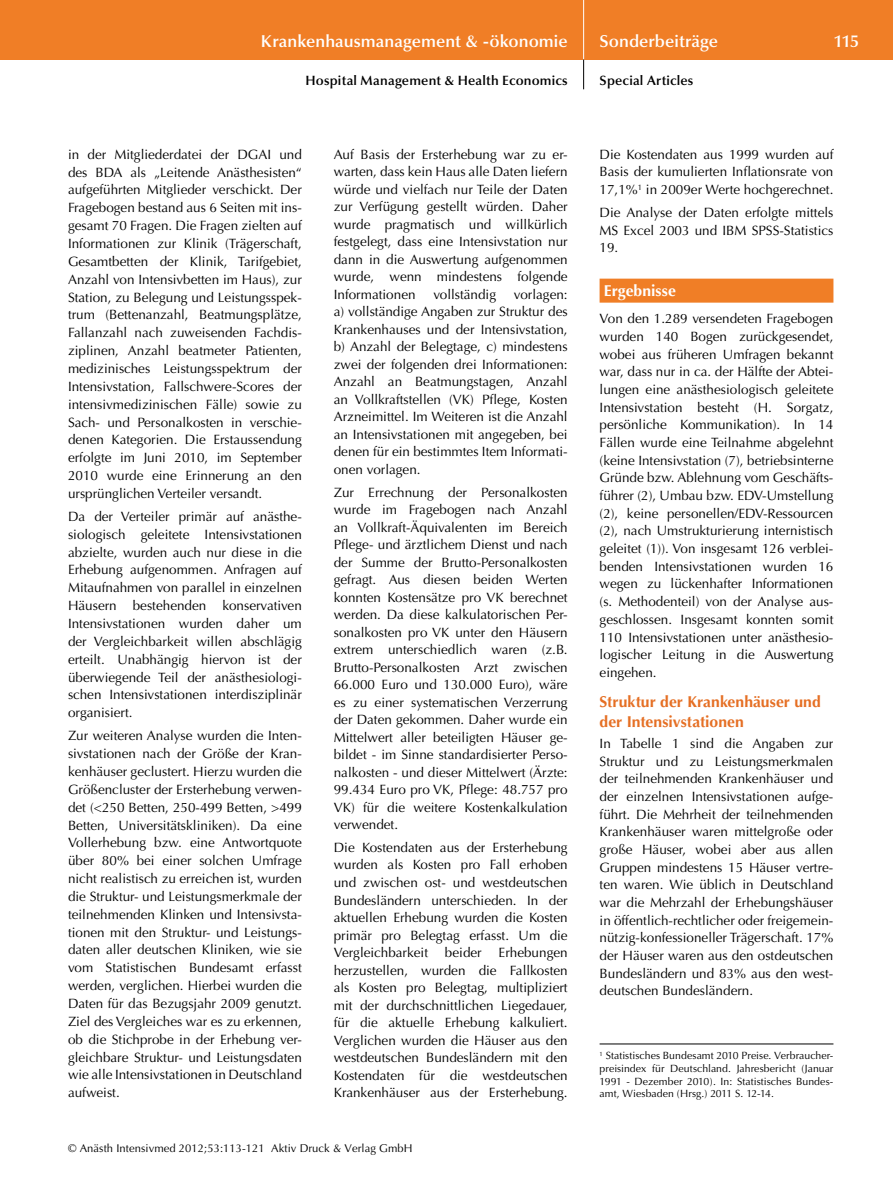
<style>
.page{position:relative;width:893px;height:1191px;background:#fff}
.page>*{position:absolute;margin:0;border:0;box-sizing:border-box;transform-origin:0 0}
.t1{font:600 17.25px "Optima";color:#fff}
.t2{font:700 15.75px/20px "Optima";letter-spacing:.005em;color:#e56f24}
.t3{font:700 15.75px "Optima";letter-spacing:.005em;color:#fff}
.t4{font:13.5px/17.5px "Optima";color:#000;text-align:justify}
.t5{font:600 13.5px "Optima";letter-spacing:.015em;color:#000}
.t6{font:11.25px "Optima";letter-spacing:.005em;color:#000}
.t7{font:10.5px/12.8px "Optima";letter-spacing:.005em;color:#000;text-align:justify}
</style>
<div class="page">
<div style="left:0;top:0;width:893px;height:60px;background:#f07e26"></div>
<hr style="left:583px;top:0;width:1px;height:60px;background:#fff">
<svg style="left:583px;top:60px;width:1px;height:29px"></svg>
<div style="left:600px;top:279px;width:233px;height:24px;background:#f07e26"></div>
<hr style="left:600px;top:1043px;width:233px;height:1px;background:#000">
<p class="t1" style="left:261px;top:31px;width:308px">Krankenhausmanagement &amp; -ökonomie</p>
<p class="t1" style="left:600px;top:31px;width:120px">Sonderbeiträge</p>
<p class="t1" style="left:833px;top:31px;width:27px">115</p>
<p class="t5" style="left:306px;top:73px;width:264px">Hospital Management &amp; Health Economics</p>
<p class="t5" style="left:600px;top:73px;width:95px">Special Articles</p>
<p class="t4" style="left:68px;top:145px;width:235px">in der Mitgliederdatei der DGAI und des BDA als „Leitende Anästhesisten“ aufgeführten Mitglieder verschickt. Der Fragebogen bestand aus 6 Seiten mit ins&shy;gesamt 70 Fragen. Die Fragen zielten auf Informationen zur Klinik (Trägerschaft, Gesamtbetten der Klinik, Tarifgebiet, Anzahl von Intensivbetten im Haus), zur Station, zu Belegung und Leistungsspek&shy;trum (Bettenanzahl, Beatmungsplätze, Fallanzahl nach zuweisenden Fachdis&shy;ziplinen, Anzahl beatmeter Patienten, medizinisches Leistungsspektrum der Intensivstation, Fallschwere-Scores der intensivmedizinischen Fälle) sowie zu Sach- und Personalkosten in verschie&shy;denen Kategorien. Die Erstaussendung erfolgte im Juni 2010, im September 2010 wurde eine Erinnerung an den ursprünglichen Verteiler versandt.</p>
<p class="t4" style="left:68px;top:507px;width:235px">Da der Verteiler primär auf anästhe&shy;siologisch geleitete Intensivstationen abzielte, wurden auch nur diese in die Erhebung aufgenommen. Anfragen auf Mitaufnahmen von parallel in einzelnen Häusern bestehenden konservativen Intensivstationen wurden daher um der Vergleichbarkeit willen abschlägig erteilt. Unabhängig hiervon ist der überwiegende Teil der anästhesiologi&shy;schen Intensivstationen interdisziplinär organisiert.</p>
<p class="t4" style="left:68px;top:727px;width:235px">Zur weiteren Analyse wurden die Inten&shy;sivstationen nach der Größe der Kran&shy;kenhäuser geclustert. Hierzu wurden die Größencluster der Ersterhebung verwen&shy;det (&lt;250 Betten, 250-499 Betten, &gt;499<br>Betten, Universitätskliniken). Da eine Vollerhebung bzw. eine Antwortquote über 80% bei einer solchen Umfrage nicht realistisch zu erreichen ist, wurden die Struktur- und Leistungsmerkmale der teilnehmenden Klinken und Intensivsta&shy;tionen mit den Struktur- und Leistungs&shy;daten aller deutschen Kliniken, wie sie vom Statistischen Bundesamt erfasst werden, verglichen. Hierbei wurden die Daten für das Bezugsjahr 2009 genutzt.<br>Ziel des Vergleiches war es zu erkennen, ob die Stichprobe in der Erhebung ver&shy;gleichbare Struktur- und Leistungsdaten wie alle Intensivstationen in Deutschland aufweist.</p>
<p class="t4" style="left:334px;top:145px;width:235px">Auf Basis der Ersterhebung war zu er&shy;warten, dass kein Haus alle Daten liefern würde und vielfach nur Teile der Daten zur Verfügung gestellt würden. Daher wurde pragmatisch und willkürlich festgelegt, dass eine Intensivstation nur dann in die Auswertung aufgenommen wurde, wenn mindestens folgende Informationen</p>
<p class="t4" style="left:334px;top:285px;width:235px;text-indent:180px">vorlagen: a) vollständige Angaben zur Struktur des Krankenhauses und der Intensivstation, b) Anzahl der Belegtage, c) mindestens zwei der folgenden drei Informationen:<br>Anzahl an Beatmungstagen, Anzahl an Vollkraftstellen (VK) Pflege, Kosten Arzneimittel. Im Weiteren ist die Anzahl an Intensivstationen mit angegeben, bei denen für ein bestimmtes Item Informati&shy;onen vorlagen.</p>
<p class="t4" style="left:334px;top:483px;width:235px">Zur Errechnung der Personalkosten wurde im Fragebogen nach Anzahl an Vollkraft-Äquivalenten im Bereich Pflege- und ärztlichem Dienst und nach der Summe der Brutto-Personalkosten gefragt. Aus diesen beiden Werten konnten Kostensätze pro VK berechnet werden. Da diese kalkulatorischen Per&shy;sonalkosten pro VK unter den Häusern extrem unterschiedlich waren (z.B.<br>Brutto-Personalkosten Arzt zwischen 66.000 Euro und 130.000 Euro), wäre es zu einer systematischen Verzerrung der Daten gekommen. Daher wurde ein Mittelwert aller beteiligten Häuser ge&shy;bildet - im Sinne standardisierter Perso&shy;nalkosten - und dieser Mittelwert (Ärzte:<br>99.434 Euro pro VK, Pflege: 48.757 pro VK) für die weitere Kostenkalkulation verwendet.</p>
<p class="t4" style="left:334px;top:838px;width:235px">Die Kostendaten aus der Ersterhebung wurden als Kosten pro Fall erhoben und zwischen ost- und westdeutschen Bundesländern unterschieden. In der aktuellen Erhebung wurden die Kosten primär pro Belegtag erfasst. Um die Vergleichbarkeit</p>
<p class="t4" style="left:433px;top:285px;width:64px">vollständig</p>
<p class="t4" style="left:334px;top:944px;width:235px;text-indent:165px">Erhebungen herzustellen, wurden die Fallkosten als Kosten pro Belegtag, multipliziert mit der durchschnittlichen Liegedauer, für die aktuelle Erhebung kalkuliert.<br>Verglichen wurden die Häuser aus den westdeutschen Bundesländern mit den Kostendaten für die westdeutschen Krankenhäuser aus der Ersterhebung.</p>
<p class="t4" style="left:445px;top:944px;width:38px">beider</p>
<p class="t6" style="left:68px;top:1142px;width:346px">© Anästh Intensivmed 2012;53:113-121 Aktiv Druck &amp; Verlag GmbH</p>
<p class="t4" style="left:600px;top:145px;width:235px">Die Kostendaten aus 1999 wurden auf Basis der kumulierten Inflationsrate von 17,1%<sup>1</sup> in 2009er Werte hochgerechnet.</p>
<p class="t4" style="left:600px;top:204px;width:235px">Die Analyse der Daten erfolgte mittels MS Excel 2003 und IBM SPSS-Statistics 19.</p>
<p class="t3" style="left:604px;top:281px;width:74px">Ergebnisse</p>
<p class="t4" style="left:600px;top:310px;width:235px">Von den 1.289 versendeten Fragebogen wurden 140 Bogen zurückgesendet, wobei aus früheren Umfragen bekannt war, dass nur in ca. der Hälfte der Abtei&shy;lungen eine anästhesiologisch geleitete Intensivstation besteht (H. Sorgatz, persönliche Kommunikation). In 14<br>Fällen wurde eine Teilnahme abgelehnt (keine Intensivstation (7), betriebsinterne Gründe bzw. Ablehnung vom Geschäfts&shy;führer (2), Umbau bzw. EDV-Umstellung (2), keine personellen/EDV-Ressourcen (2), nach Umstrukturierung internistisch geleitet (1)). Von insgesamt 126 verblei&shy;benden Intensivstationen wurden 16 wegen zu lückenhafter Informationen (s. Methodenteil) von der Analyse aus&shy;geschlossen. Insgesamt konnten somit 110 Intensivstationen unter anästhesio&shy;logischer Leitung in die Auswertung eingehen.</p>
<p class="t2" style="left:600px;top:692px;width:223px">Struktur der Krankenhäuser und der Intensivstationen</p>
<p class="t4" style="left:600px;top:734px;width:235px">In Tabelle 1 sind die Angaben zur Struktur und zu Leistungsmerkmalen der teilnehmenden Krankenhäuser und der einzelnen Intensivstationen aufge&shy;führt. Die Mehrheit der teilnehmenden Krankenhäuser waren mittelgroße oder große Häuser, wobei aber aus allen Gruppen mindestens 15 Häuser vertre&shy;ten waren. Wie üblich in Deutschland war die Mehrzahl der Erhebungshäuser in öffentlich-rechtlicher oder freigemein&shy;nützig-konfessioneller Trägerschaft. 17% der Häuser waren aus den ostdeutschen Bundesländern und 83% aus den west&shy;deutschen Bundesländern.</p>
<p class="t7" style="left:600px;top:1049px;width:235px"><sup>1</sup> Statistisches Bundesamt 2010 Preise. Verbraucher&shy;preisindex für Deutschland. Jahresbericht (Januar 1991 - Dezember 2010). In: Statistisches Bundes&shy;amt, Wiesbaden (Hrsg.) 2011 S. 12-14.</p>
</div>
